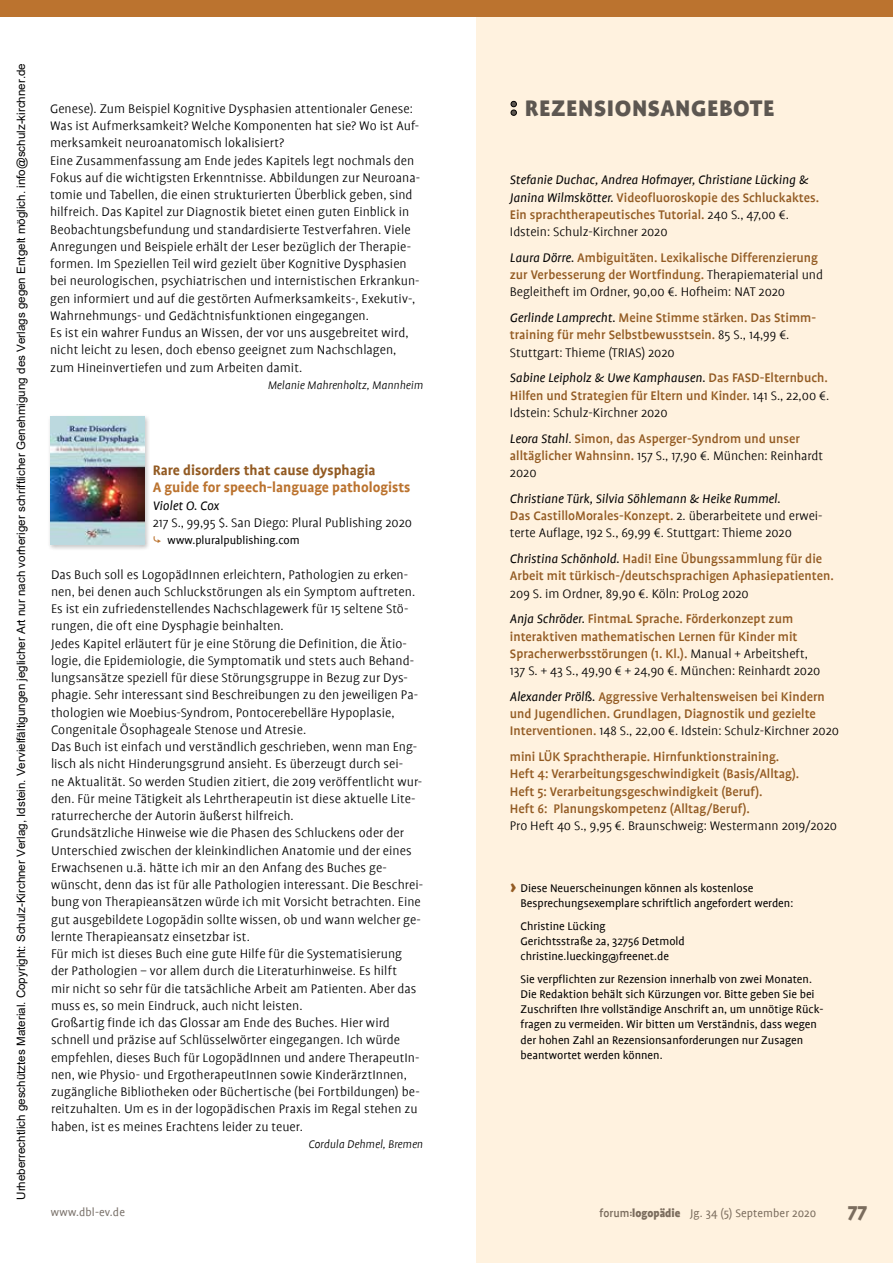
<style>
.page{position:relative;width:893px;height:1263px;background:#fff}
.page>*{position:absolute;margin:0;border:0;box-sizing:border-box;transform-origin:0 0}
.t1{font:900 25.5px "Profile";letter-spacing:.025em;color:#5d5751}
.t2{font:900 21px "Profile";color:#7b736c}
.t3{font:700 15.6px "Profile";color:#bb732f}
.t4{font:700 15.6px "Profile";color:#935b23}
.t5{font:300 14.1px/17.2px "Profile";letter-spacing:.005em;color:#000}
.t6{font:500 14.1px/17.2px "Profile";color:#935b23}
.t7{font:italic 14.1px/17.2px "Profile";color:#000}
.t8{font:12.6px/15.1px "Profile";color:#000}
.t9{font:12.6px "Profile";letter-spacing:.01em;color:#7b736c}
.t10{font:italic 300 12.6px "Profile";color:#000}
.t11{font:11.55px "Arial";color:#000}
.s1{font-size:28.05px}
.s2{font-weight:500;font-style:normal;color:#935b23}
.s3{font-weight:300;font-style:normal}
.s4{font-weight:400;font-style:italic;color:#000}
.s5{font-weight:300;color:#000}
.s6{font-weight:400;font-style:italic}
.s7{font-weight:500;color:#935b23}
.s8{font-weight:500}
.s9{font-weight:900;font-size:9px}
.s10{font-weight:900}
</style>
<div class="page">
<div style="left:0;top:0;width:893px;height:17px;background:#bb732f"></div>
<div style="left:476px;top:17px;width:417px;height:1246px;background:#fff2df"></div>
<div style="left:41px;top:407px;width:113px;height:147px;background:#fff;opacity:.75"></div>
<img style="left:51px;top:417px;width:93px;height:127px">
<p class="t11" style="left:13px;top:1200px;width:1138px;rotate:-90deg">Urheberrechtlich geschütztes Material. Copyright: Schulz-Kirchner Verlag, Idstein. Vervielfältigungen jeglicher Art nur nach vorheriger schriftlicher Genehmigung des Verlags gegen Entgelt möglich. info@schulz-kirchner.de</p>
<p class="t5" style="left:50px;top:100px;width:371px">Genese). Zum Beispiel Kognitive Dysphasien attentionaler Genese:<br>Was ist Aufmerksamkeit? Welche Komponenten hat sie? Wo ist Auf&shy;merksamkeit neuroanatomisch lokalisiert?<br>Eine Zusammenfassung am Ende jedes Kapitels legt nochmals den Fokus auf die wichtigsten Erkenntnisse. Abbildungen zur Neuroana&shy;tomie und Tabellen, die einen strukturierten Überblick geben, sind hilfreich. Das Kapitel zur Diagnostik bietet einen guten Einblick in Beobachtungsbefundung und standardisierte Testverfahren. Viele Anregungen und Beispiele erhält der Leser bezüglich der Therapie&shy;formen. Im Speziellen Teil wird gezielt über Kognitive Dysphasien bei neurologischen, psychiatrischen und internistischen Erkrankun&shy;gen informiert und auf die gestörten Aufmerksamkeits-, Exekutiv-, Wahrnehmungs- und Gedächtnisfunktionen eingegangen.<br>Es ist ein wahrer Fundus an Wissen, der vor uns ausgebreitet wird, nicht leicht zu lesen, doch ebenso geeignet zum Nachschlagen, zum Hineinvertiefen und zum Arbeiten damit.</p>
<p class="t10" style="left:268px;top:378px;width:157px">Melanie Mahrenholtz, Mannheim</p>
<p class="t4" style="left:153px;top:462px;width:224px">Rare disorders that cause dysphagia</p>
<p class="t3" style="left:153px;top:479px;width:259px">A guide for speech-language pathologists</p>
<p class="t7" style="left:153px;top:497px;width:68px">Violet O. Cox</p>
<p class="t5" style="left:153px;top:514px;width:261px">217 S., 99,95 $. San Diego: Plural Publishing 2020</p>
<p class="t8" style="left:168px;top:533px;width:134px">www.pluralpublishing.com</p>
<p class="t5" style="left:51px;top:566px;width:374px">Das Buch soll es LogopädInnen erleichtern, Pathologien zu erken&shy;nen, bei denen auch Schluckstörungen als ein Symptom auftreten.<br>Es ist ein zufriedenstellendes Nachschlagewerk für 15 seltene Stö&shy;rungen, die oft eine Dysphagie beinhalten.<br>Jedes Kapitel erläutert für je eine Störung die Definition, die Ätio&shy;logie, die Epidemiologie, die Symptomatik und stets auch Behand&shy;lungsansätze speziell für diese Störungsgruppe in Bezug zur Dys&shy;phagie. Sehr interessant sind Beschreibungen zu den jeweiligen Pa&shy;thologien wie Moebius-Syndrom, Pontocerebelläre Hypoplasie, Congenitale Ösophageale Stenose und Atresie.<br>Das Buch ist einfach und verständlich geschrieben, wenn man Eng&shy;lisch als nicht Hinderungsgrund ansieht. Es überzeugt durch sei-<br>ne Aktualität. So werden Studien zitiert, die 2019 veröffentlicht wur&shy;den. Für meine Tätigkeit als Lehrtherapeutin ist diese aktuelle Lite&shy;raturrecherche der Autorin äußerst hilfreich.<br>Grundsätzliche Hinweise wie die Phasen des Schluckens oder der Unterschied zwischen der kleinkindlichen Anatomie und der eines Erwachsenen u.ä. hätte ich mir an den Anfang des Buches ge&shy;wünscht, denn das ist für alle Pathologien interessant. Die Beschrei&shy;bung von Therapieansätzen würde ich mit Vorsicht betrachten. Eine gut ausgebildete Logopädin sollte wissen, ob und wann welcher ge&shy;lernte Therapieansatz einsetzbar ist.<br>Für mich ist dieses Buch eine gute Hilfe für die Systematisierung der Pathologien – vor allem durch die Literaturhinweise. Es hilft<br>mir nicht so sehr für die tatsächliche Arbeit am Patienten. Aber das muss es, so mein Eindruck, auch nicht leisten.<br>Großartig finde ich das Glossar am Ende des Buches. Hier wird schnell und präzise auf Schlüsselwörter eingegangen. Ich würde empfehlen, dieses Buch für LogopädInnen und andere TherapeutIn&shy;nen, wie Physio- und ErgotherapeutInnen sowie KinderärztInnen, zugängliche Bibliotheken oder Büchertische (bei Fortbildungen) be&shy;reitzuhalten. Um es in der logopädischen Praxis im Regal stehen zu haben, ist es meines Erachtens leider zu teuer.</p>
<p class="t10" style="left:308px;top:1137px;width:116px">Cordula Dehmel, Bremen</p>
<h1 class="t1" style="left:518px;top:94px;width:258px"><span class="s1">:</span> REZENSIONSANGEBOTE</h1>
<p class="t7" style="left:510px;top:171px;width:311px">Stefanie Duchac, Andrea Hofmayer, Christiane Lücking &amp; Janina Wilmskötter. <span class="s2">Videofluoroskopie des Schluckaktes.<br>Ein sprachtherapeutisches Tutorial.</span> <span class="s3">240 S., 47,00 €.<br>Idstein: Schulz-Kirchner 2020</span></p>
<p class="t6" style="left:510px;top:249px;width:315px"><span class="s4">Laura Dörre.</span> Ambiguitäten. Lexikalische Differenzierung zur Verbesserung der Wortfindung. <span class="s5">Therapiematerial und<br>Begleitheft im Ordner, 90,00 €. Hofheim: NAT 2020</span></p>
<p class="t6" style="left:510px;top:309px;width:308px"><span class="s4">Gerlinde Lamprecht.</span> Meine Stimme stärken. Das Stimm&shy;training für mehr Selbstbewusstsein. <span class="s5">85 S., 14,99 €.<br>Stuttgart: Thieme (TRIAS) 2020</span></p>
<p class="t6" style="left:510px;top:369px;width:321px;text-align:justify"><span class="s4">Sabine Leipholz &amp; Uwe Kamphausen.</span> Das FASD-Elternbuch.<br>Hilfen und Strategien für Eltern und Kinder. <span class="s5">141 S., 22,00 €.<br>Idstein: Schulz-Kirchner 2020</span></p>
<p class="t6" style="left:510px;top:430px;width:315px"><span class="s4">Leora Stahl</span><span class="s5">.</span> Simon, das Asperger-Syndrom und unser alltäglicher Wahnsinn. <span class="s5">157 S., 17,90 €. München: Reinhardt<br>2020</span></p>
<p class="t5" style="left:510px;top:490px;width:314px"><span class="s6">Christiane Türk, Silvia Söhlemann &amp; Heike Rummel.<br></span><span class="s7">Das CastilloMorales-Konzept.</span> 2. überarbeitete und erwei&shy;terte Auflage, 192 S., 69,99 €. Stuttgart: Thieme 2020</p>
<p class="t6" style="left:510px;top:550px;width:325px"><span class="s4">Christina Schönhold.</span> Hadi! Eine Übungssammlung für die<br>Arbeit mit türkisch-/deutschsprachigen Aphasiepatienten.</p>
<p class="t5" style="left:510px;top:580px;width:285px;line-height:25.8px">209 S. im Ordner, 89,90 €. Köln: ProLog 2020<br><span class="s6">Anja Schröder.</span> <span class="s7">FintmaL Sprache. Förderkonzept zum</span></p>
<p class="t6" style="left:510px;top:628px;width:312px">interaktiven mathematischen Lernen für Kinder mit<br>Spracherwerbsstörungen (1. Kl.). <span class="s5">Manual + Arbeitsheft,<br>137 S. + 43 S., 49,90 € + 24,90 €. München: Reinhardt 2020</span></p>
<p class="t6" style="left:510px;top:688px;width:331px"><span class="s4">Alexander Prölß.</span> Aggressive Verhaltensweisen bei Kindern und Jugendlichen. Grundlagen, Diagnostik und gezielte<br>Interventionen. <span class="s5">148 S., 22,00 €. Idstein: Schulz-Kirchner 2020</span></p>
<p class="t6" style="left:510px;top:748px;width:291px">mini LÜK Sprachtherapie. Hirnfunktionstraining.<br>Heft 4: Verarbeitungsgeschwindigkeit (Basis/Alltag).<br>Heft 5: Verarbeitungsgeschwindigkeit (Beruf).<br>Heft 6: Planungskompetenz (Alltag/Beruf).</p>
<p class="t5" style="left:510px;top:817px;width:329px">Pro Heft 40 S., 9,95 €. Braunschweig: Westermann 2019/2020</p>
<p class="t8" style="left:521px;top:881px;width:274px">Diese Neuerscheinungen können als kostenlose<br>Besprechungsexemplare schriftlich angefordert werden:</p>
<p class="t8" style="left:521px;top:919px;width:166px">Christine Lücking<br>Gerichtsstraße 2a, 32756 Detmold christine.luecking@freenet.de</p>
<p class="t8" style="left:521px;top:972px;width:304px">Sie verpflichten zur Rezension innerhalb von zwei Monaten.<br>Die Redaktion behält sich Kürzungen vor. Bitte geben Sie bei Zuschriften Ihre vollständige Anschrift an, um unnötige Rück&shy;fragen zu vermeiden. Wir bitten um Verständnis, dass wegen der hohen Zahl an Rezensionsanforderungen nur Zusagen beantwortet werden können.</p>
<p class="t9" style="left:51px;top:1206px;width:76px">www.dbl-ev.de</p>
<p class="t9" style="left:600px;top:1206px;width:218px"><span class="s8">forum</span><span class="s9">:</span><span class="s10">logopädie</span> Jg. 34 (5) September 2020</p>
<h2 class="t2" style="left:848px;top:1199px;width:21px">77</h2>
</div>
